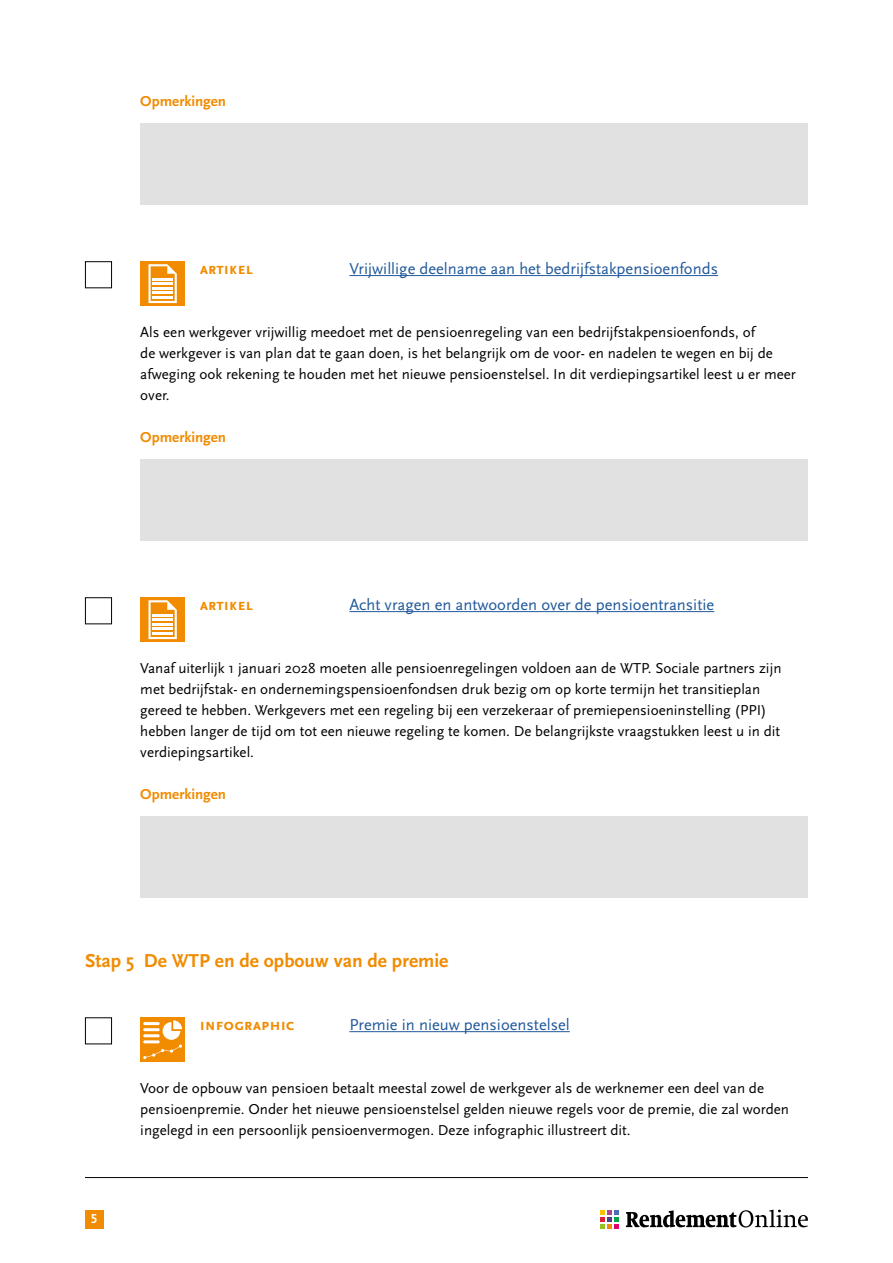
<style>
.page{position:relative;width:893px;height:1263px;background:#fff}
.page>*{position:absolute;margin:0;border:0;box-sizing:border-box;transform-origin:0 0}
.t1{font:700 19.5px "Scala Sans OT";color:#f18b00}
.t2{font:16.5px "Scala Sans OT";color:#22599b}
.t3{font:700 16.5px "Scala Sans OT";color:#f18b00}
.t4{font:15px/21px "Scala Sans OT";color:#000}
.t5{font:700 15px "Scala Sans OT";color:#f18b00}
.t6{font:700 13.5px "Scala Sans OT";color:#fff}
</style>
<div class="page">
<hr style="left:85px;top:1177px;width:723px;height:1px;background:#000">
<div style="left:85px;top:1210px;width:18px;height:18px;background:#f18b00"></div>
<svg style="left:626px;top:1209px;width:182px;height:18px"></svg>
<svg style="left:601px;top:1210px;width:18px;height:19px"></svg>
<hr style="left:349px;top:275px;width:369px;height:1px;background:#22599b">
<hr style="left:349px;top:611px;width:365px;height:1px;background:#22599b">
<hr style="left:349px;top:1031px;width:221px;height:1px;background:#22599b">
<div style="left:140px;top:123px;width:668px;height:81px;background:#e1e1e1"></div>
<div style="left:140px;top:459px;width:668px;height:81px;background:#e1e1e1"></div>
<div style="left:140px;top:816px;width:668px;height:81px;background:#e1e1e1"></div>
<div style="left:85px;top:261px;width:27px;height:27px;border:1px solid #000"></div>
<div style="left:140px;top:261px;width:45px;height:45px;background:#f18b00"></div>
<svg style="left:148px;top:264px;width:29px;height:39px"></svg>
<hr style="left:153px;top:292px;width:20px;height:2px;background:#fff">
<hr style="left:153px;top:283px;width:20px;height:2px;background:#fff">
<hr style="left:153px;top:287px;width:20px;height:2px;background:#fff">
<hr style="left:153px;top:278px;width:20px;height:2px;background:#fff">
<hr style="left:153px;top:296px;width:20px;height:3px;background:#fff">
<div style="left:85px;top:597px;width:27px;height:27px;border:1px solid #000"></div>
<div style="left:140px;top:597px;width:45px;height:45px;background:#f18b00"></div>
<svg style="left:148px;top:600px;width:29px;height:39px"></svg>
<hr style="left:153px;top:628px;width:20px;height:2px;background:#fff">
<hr style="left:153px;top:619px;width:20px;height:2px;background:#fff">
<hr style="left:153px;top:623px;width:20px;height:2px;background:#fff">
<hr style="left:153px;top:614px;width:20px;height:2px;background:#fff">
<hr style="left:153px;top:632px;width:20px;height:3px;background:#fff">
<div style="left:85px;top:1017px;width:27px;height:27px;border:1px solid #000"></div>
<div style="left:140px;top:1017px;width:45px;height:45px;background:#f18b00"></div>
<svg style="left:143px;top:1020px;width:39px;height:39px"></svg>
<hr style="left:143px;top:1040px;width:17px;height:3px;background:#fff;border-radius:2px">
<p class="t5" style="left:140px;top:93px;width:87px">Opmerkingen</p>
<p class="t3" style="left:200px;top:259px;width:55px">ARTIKEL</p>
<p class="t2" style="left:349px;top:260px;width:370px">Vrijwillige deelname aan het bedrijfstakpensioenfonds</p>
<p class="t4" style="left:140px;top:322px;width:657px">Als een werkgever vrijwillig meedoet met de pensioenregeling van een bedrijfstakpensioenfonds, of<br>de werkgever is van plan dat te gaan doen, is het belangrijk om de voor- en nadelen te wegen en bij de afweging ook rekening te houden met het nieuwe pensioenstelsel. In dit verdiepingsartikel leest u er meer over.</p>
<p class="t5" style="left:140px;top:429px;width:87px">Opmerkingen</p>
<p class="t3" style="left:200px;top:595px;width:55px">ARTIKEL</p>
<p class="t2" style="left:349px;top:596px;width:366px">Acht vragen en antwoorden over de pensioentransitie</p>
<p class="t4" style="left:140px;top:658px;width:643px">Vanaf uiterlijk 1 januari 2028 moeten alle pensioenregelingen voldoen aan de WTP. Sociale partners zijn met bedrijfstak- en ondernemingspensioenfondsen druk bezig om op korte termijn het transitieplan gereed te hebben. Werkgevers met een regeling bij een verzekeraar of premiepensioeninstelling (PPI) hebben langer de tijd om tot een nieuwe regeling te komen. De belangrijkste vraagstukken leest u in dit verdiepingsartikel.</p>
<p class="t5" style="left:140px;top:786px;width:87px">Opmerkingen</p>
<h1 class="t1" style="left:85px;top:950px;width:365px">Stap 5 De WTP en de opbouw van de premie</h1>
<p class="t3" style="left:200px;top:1015px;width:96px">INFOGRAPHIC</p>
<p class="t2" style="left:349px;top:1016px;width:222px">Premie in nieuw pensioenstelsel</p>
<p class="t6" style="left:91px;top:1211px;width:8px">5</p>
<p class="t4" style="left:140px;top:1078px;width:650px">Voor de opbouw van pensioen betaalt meestal zowel de werkgever als de werknemer een deel van de pensioenpremie. Onder het nieuwe pensioenstelsel gelden nieuwe regels voor de premie, die zal worden ingelegd in een persoonlijk pensioenvermogen. Deze infographic illustreert dit.</p>
</div>
